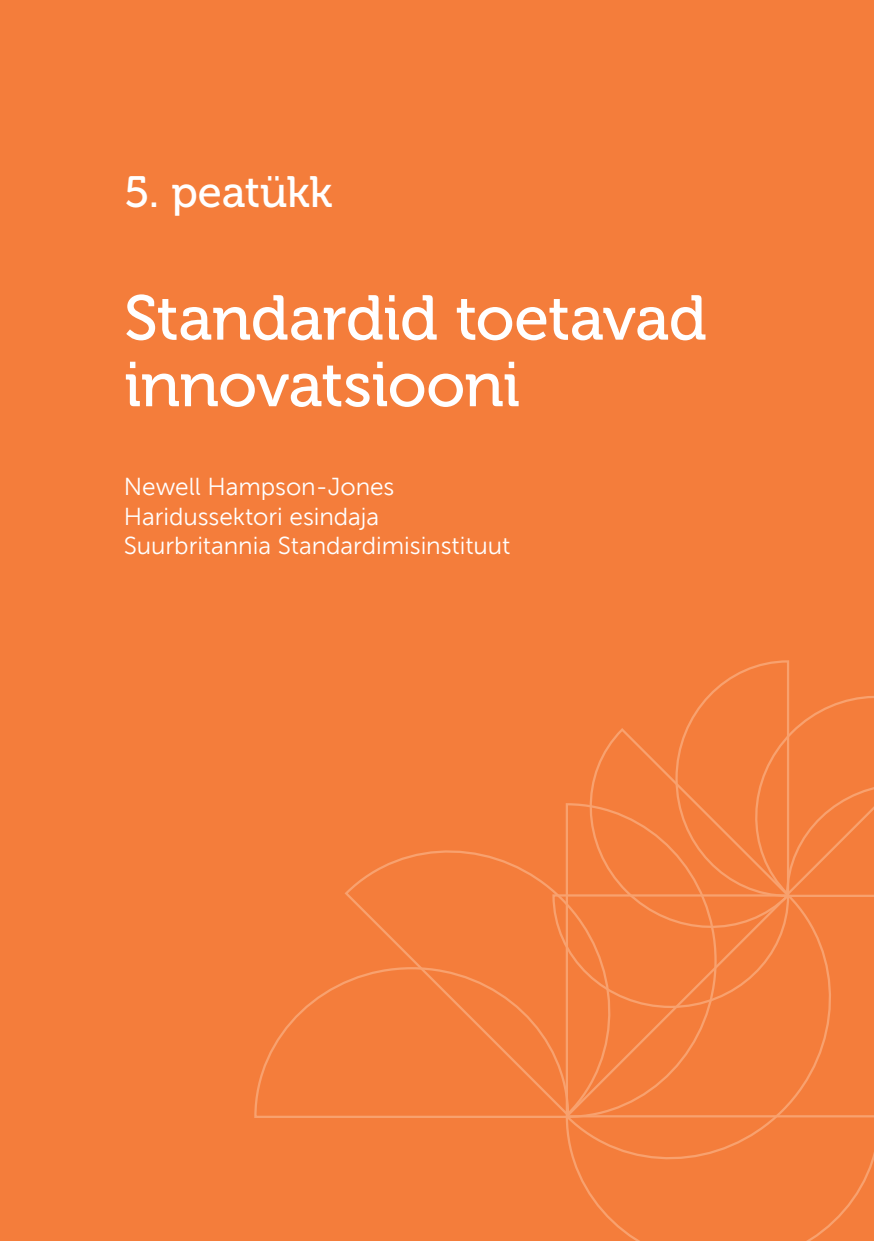
<style>
.page{position:relative;width:874px;height:1241px;background:#fff}
.page>*{position:absolute;margin:0;border:0;box-sizing:border-box;transform-origin:0 0}
.Kapitel-overskrift{font:63px/66.5px "Museo 500";letter-spacing:-.01em;color:#fff}
.Kapitel_-_tal{font:43.75px "Museo 500";letter-spacing:-.01em;color:#fff}
.Kapitel_-_forfatter{font:24.5px/29.2px "Museo Sans 300";letter-spacing:-.005em;color:#fff}
</style>
<div class="page">
<div style="left:0;top:0;width:873px;height:1240px;background:#f47d3b"></div>
<svg style="left:577px;top:1115px;width:296px;height:125px"></svg>
<svg style="left:345px;top:850px;width:206px;height:115px"></svg>
<svg style="left:254px;top:965px;width:309px;height:153px"></svg>
<svg style="left:563px;top:1009px;width:283px;height:164px"></svg>
<svg style="left:551px;top:660px;width:322px;height:349px"></svg>
<svg style="left:577px;top:726px;width:213px;height:212px"></svg>
<p class="Kapitel_-_tal" style="left:124px;top:167px;width:209px">5. peatükk</p>
<p class="Kapitel-overskrift" style="left:124px;top:286px;width:584px">Standardid toetavad innovatsiooni</p>
<p class="Kapitel_-_forfatter" style="left:124px;top:472px;width:388px">Newell Hampson-Jones<br>Haridussektori esindaja<br>Suurbritannia Standardimisinstituut</p>
</div>
